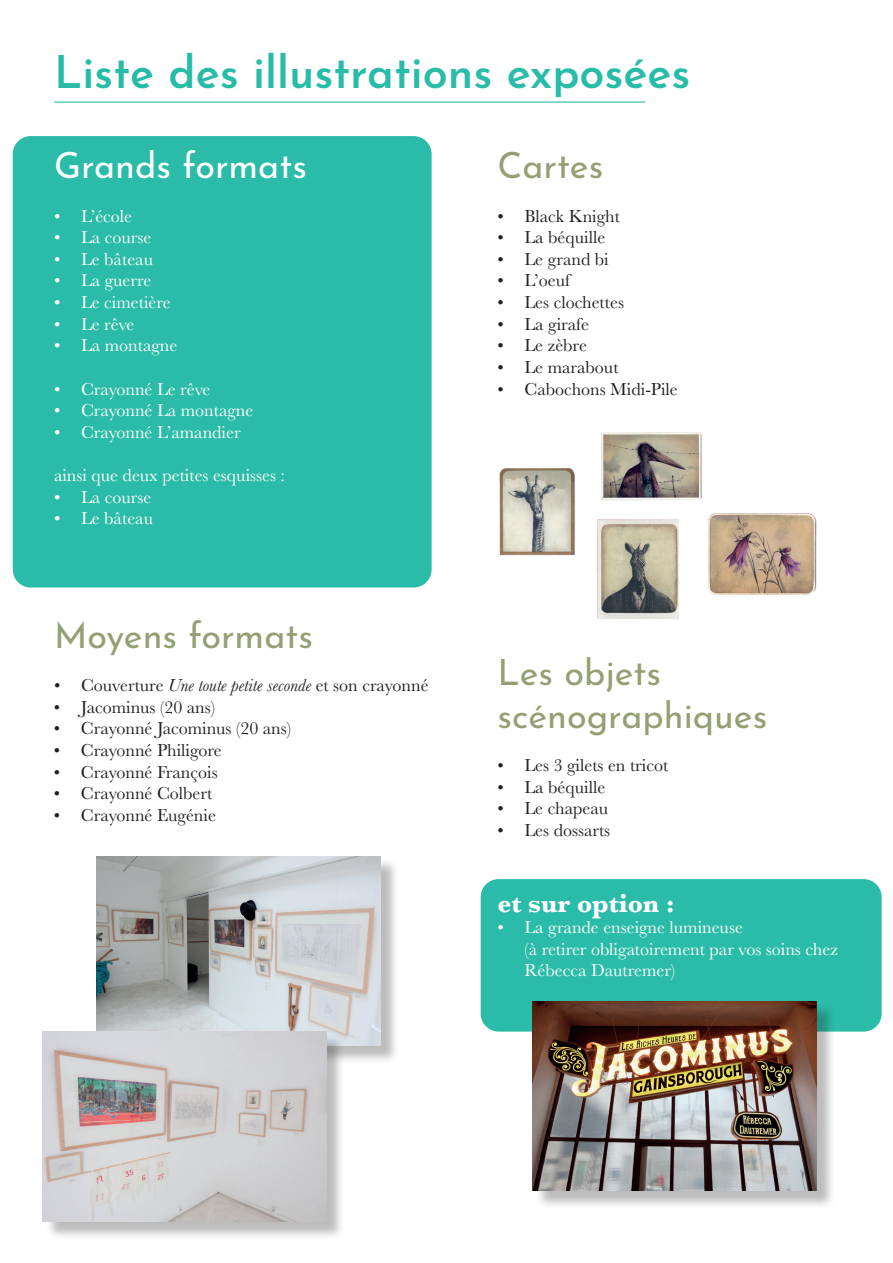
<style>
.page{position:relative;width:893px;height:1263px;background:#fff}
.page>*{position:absolute;margin:0;border:0;box-sizing:border-box;transform-origin:0 0}
.t1{font:600 45px "Josefin Sans";color:#27bca8}
.t2{font:36px/43.2px "Josefin Sans";color:#93a073}
.t3{font:36px "Josefin Sans";color:#fff}
.t4{font:700 27px "Baskerville";color:#fff}
.t5{font:18px "Baskerville";color:#231f20}
.t6{font:18px/21.6px "Baskerville";color:#fff}
.s1{color:#2abca8}
.s2{font-style:italic}
.s3{color:#94a073}
</style>
<div class="page">
<div style="left:481px;top:879px;width:401px;height:152px;background:#2abca8;border-radius:18px"></div>
<div style="left:13px;top:136px;width:419px;height:451px;background:#2abca8;border-radius:18px"></div>
<div style="left:99px;top:858px;width:300px;height:206px;background:#231f20;opacity:.3"></div>
<img style="left:97px;top:856px;width:284px;height:189px">
<div style="left:45px;top:1034px;width:300px;height:206px;background:#231f20;opacity:.3"></div>
<img style="left:43px;top:1032px;width:283px;height:189px">
<div style="left:535px;top:1004px;width:300px;height:205px;background:#231f20;opacity:.3"></div>
<img style="left:533px;top:1001px;width:284px;height:190px">
<img style="left:601px;top:432px;width:101px;height:68px">
<img style="left:499px;top:468px;width:76px;height:88px">
<img style="left:596px;top:519px;width:83px;height:100px">
<img style="left:708px;top:513px;width:109px;height:82px">
<hr style="left:54px;top:101px;width:591px;height:2px;background:#2abca8">
<h1 class="t1" style="left:54px;top:53px;width:638px">Liste des illus<span class="s1">trations ex</span>posées</h1>
<h2 class="t3" style="left:54px;top:151px;width:254px">Grands formats</h2>
<p class="t6" style="left:54px;top:207px;width:80px">• L’école</p>
<p class="t6" style="left:54px;top:228px;width:99px">• La course</p>
<p class="t6" style="left:54px;top:250px;width:101px">• Le bâteau</p>
<p class="t6" style="left:54px;top:272px;width:99px">• La guerre</p>
<p class="t6" style="left:54px;top:293px;width:118px">• Le cimetière</p>
<p class="t6" style="left:54px;top:315px;width:82px">• Le rêve</p>
<p class="t6" style="left:54px;top:336px;width:125px">• La montagne</p>
<p class="t6" style="left:54px;top:380px;width:158px">• Crayonné Le rêve</p>
<p class="t6" style="left:54px;top:401px;width:201px">• Crayonné La montagne</p>
<p class="t6" style="left:54px;top:423px;width:188px">• Crayonné L’amandier</p>
<p class="t6" style="left:54px;top:466px;width:233px">ainsi que deux petites esquisses :</p>
<p class="t6" style="left:54px;top:488px;width:99px">• La course</p>
<p class="t6" style="left:54px;top:509px;width:101px">• Le bâteau</p>
<h2 class="t2" style="left:54px;top:616px;width:260px">Moyens formats</h2>
<p class="t5" style="left:54px;top:679px;width:376px">• Couverture <span class="s2">Une toute petite seconde</span> et son crayonné</p>
<p class="t5" style="left:54px;top:700px;width:163px">• Jacominus (20 ans)</p>
<p class="t5" style="left:54px;top:722px;width:239px">• Crayonné Jacominus (20 ans)</p>
<p class="t5" style="left:54px;top:743px;width:169px">• Crayonné Philigore</p>
<p class="t5" style="left:54px;top:765px;width:165px">• Crayonné François</p>
<p class="t5" style="left:54px;top:787px;width:160px">• Crayonné Colbert</p>
<p class="t5" style="left:54px;top:808px;width:163px">• Crayonné Eugénie</p>
<h2 class="t2" style="left:497px;top:147px;width:107px">Cartes</h2>
<p class="t5" style="left:497px;top:209px;width:124px">• Black Knight</p>
<p class="t5" style="left:497px;top:231px;width:109px">• La béquille</p>
<p class="t5" style="left:497px;top:252px;width:113px">• Le grand bi</p>
<p class="t5" style="left:497px;top:274px;width:74px">• L’oeuf</p>
<p class="t5" style="left:497px;top:296px;width:128px">• Les clochettes</p>
<p class="t5" style="left:497px;top:317px;width:93px">• La girafe</p>
<p class="t5" style="left:497px;top:339px;width:91px">• Le zèbre</p>
<p class="t5" style="left:497px;top:360px;width:123px">• Le marabout</p>
<p class="t5" style="left:497px;top:382px;width:182px">• Cabochons Midi-Pile</p>
<h2 class="t2" style="left:497px;top:653px;width:271px">Les objets <span class="s3">scénograp</span>hiques</h2>
<p class="t5" style="left:497px;top:759px;width:172px">• Les 3 gilets en tricot</p>
<p class="t5" style="left:497px;top:780px;width:109px">• La béquille</p>
<p class="t5" style="left:497px;top:802px;width:112px">• Le chapeau</p>
<p class="t5" style="left:497px;top:823px;width:114px">• Les dossarts</p>
<h3 class="t4" style="left:497px;top:893px;width:179px">et sur option :</h3>
<p class="t6" style="left:524px;top:918px;width:315px;text-indent:-27px">• La grande enseigne lumineuse<br>(à retirer obligatoirement par vos soins chez<br>Rébecca Dautremer)</p>
</div>
